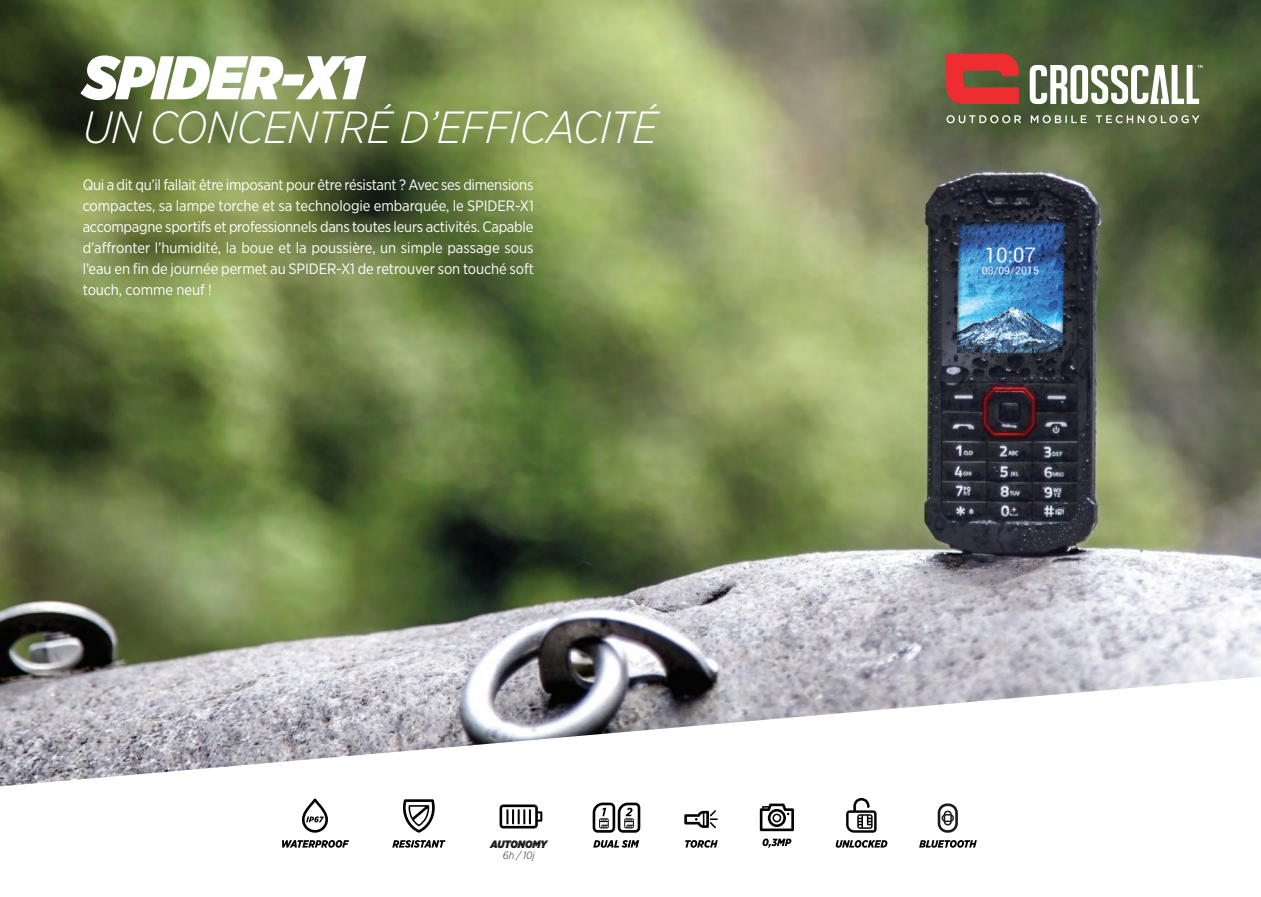
<style>
.page{position:relative;width:1261px;height:897px;background:#fff}
.page>*{position:absolute;margin:0;border:0;box-sizing:border-box;transform-origin:0 0}
.t1{font:italic 900 61.5px "Gotham Narrow";letter-spacing:-.015em;color:#fff}
.t2{font:italic 300 45px "Gotham Narrow";letter-spacing:-.015em;color:#fff}
._11_-_Txt_C9{font:15px/21px "Gotham Narrow";letter-spacing:-.005em;color:#fff;text-align:justify}
._20_-_Txt_article_pr{font:italic 900 10.65px "Gotham Narrow";letter-spacing:-.005em;color:#231f20}
.t3{font:italic 300 10.5px "Gotham Narrow";color:#231f20}
</style>
<div class="page">
<img style="left:0;top:0;width:1260px;height:675px">
<svg style="left:0;top:675px;width:1260px;height:173px"></svg>
<svg style="left:762px;top:838px;width:29px;height:9px"></svg>
<svg style="left:760px;top:803px;width:34px;height:28px"></svg>
<svg style="left:835px;top:840px;width:52px;height:7px"></svg>
<svg style="left:846px;top:798px;width:30px;height:34px"></svg>
<svg style="left:685px;top:840px;width:32px;height:7px"></svg>
<svg style="left:684px;top:810px;width:33px;height:18px"></svg>
<svg style="left:392px;top:840px;width:53px;height:7px"></svg>
<svg style="left:403px;top:799px;width:32px;height:33px"></svg>
<svg style="left:282px;top:840px;width:67px;height:7px"></svg>
<svg style="left:302px;top:798px;width:26px;height:34px"></svg>
<svg style="left:593px;top:840px;width:46px;height:7px"></svg>
<svg style="left:592px;top:802px;width:48px;height:30px"></svg>
<svg style="left:919px;top:840px;width:57px;height:7px"></svg>
<svg style="left:937px;top:803px;width:20px;height:29px"></svg>
<svg style="left:946px;top:54px;width:72px;height:50px;background:#c33a31"></svg>
<svg style="left:946px;top:115px;width:74px;height:8px"></svg>
<svg style="left:1030px;top:115px;width:56px;height:8px"></svg>
<svg style="left:1095px;top:115px;width:104px;height:8px"></svg>
<svg style="left:1029px;top:65px;width:173px;height:39px"></svg>
<svg style="left:499px;top:804px;width:43px;height:24px"></svg>
<p class="t1" style="left:83px;top:36px;width:281px">SPIDER-X1</p>
<p class="t2" style="left:83px;top:99px;width:576px">UN CONCENTRÉ D’EFFICACITÉ</p>
<p class="_11_-_Txt_C9" style="left:83px;top:174px;width:453px">Qui a dit qu’il fallait être imposant pour être résistant ? Avec ses dimensions compactes, sa lampe torche et sa technologie embarquée, le SPIDER-X1 accompagne sportifs et professionnels dans toutes leurs activités. Capable d’affronter l’humidité, la boue et la poussière, un simple passage sous l’eau en fin de journée permet au SPIDER-X1 de retrouver son touché soft touch, comme neuf !</p>
<p class="_20_-_Txt_article_pr" style="left:490px;top:837px;width:58px">AUTONOMY</p>
<p class="t3" style="left:503px;top:848px;width:33px">6h / 10j</p>
</div>
